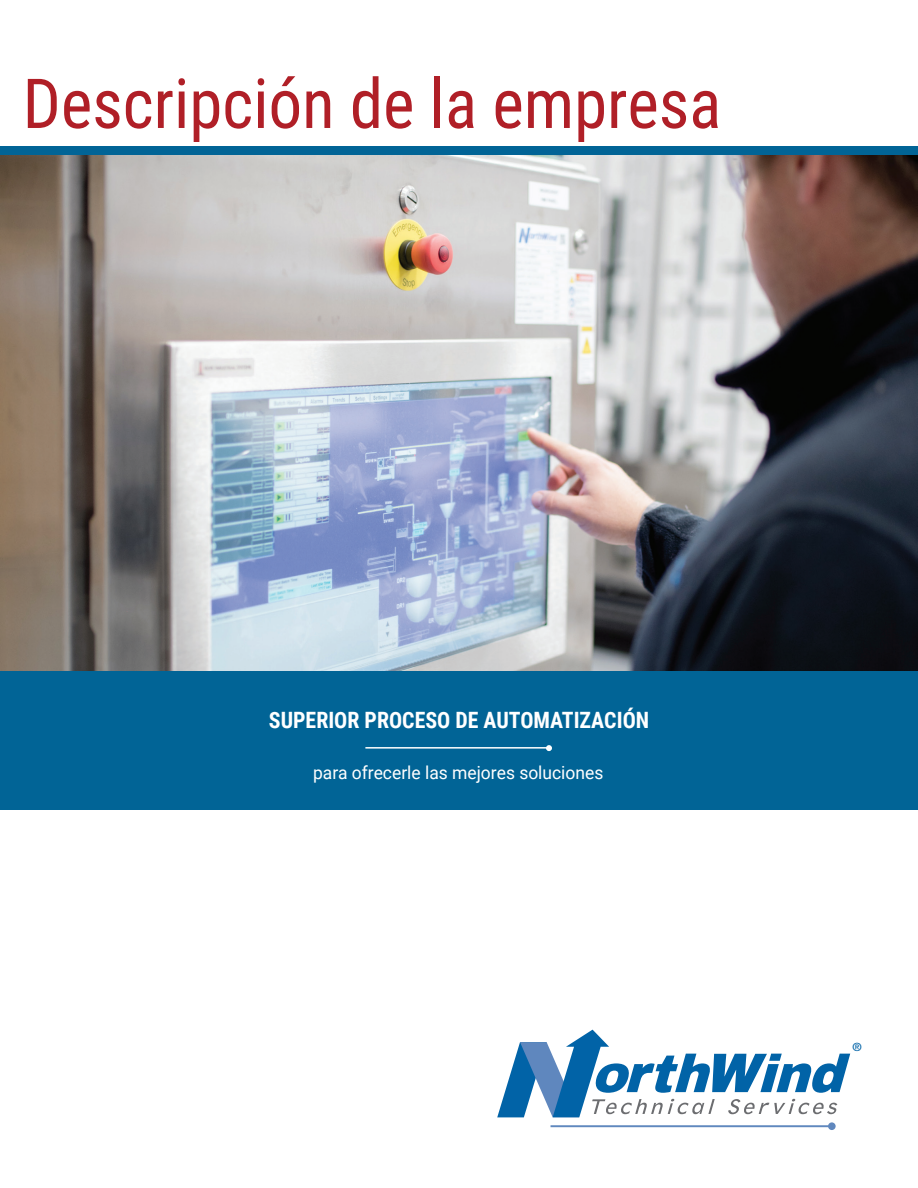
<style>
.page{position:relative;width:918px;height:1188px;background:#fff}
.page>*{position:absolute;margin:0;border:0;box-sizing:border-box;transform-origin:0 0}
.t1{font:69px "Roboto Condensed";color:#b01f27}
.t2{font:700 22.5px "Roboto Condensed";color:#fff}
.t3{font:18px "Roboto";color:#fff}
.t4{font:11.7px "Spartan LT Std Book Class";color:#0163a7}
</style>
<div class="page">
<div style="left:0;top:146px;width:918px;height:30px;background:#016496"></div>
<img style="left:0;top:156px;width:918px;height:526px">
<div style="left:0;top:671px;width:917px;height:138px;background:#016496"></div>
<svg style="left:497px;top:1030px;width:353px;height:100px"></svg>
<hr style="left:365px;top:747px;width:184px;height:2px;background:#fff">
<svg style="left:546px;top:745px;width:6px;height:6px"></svg>
<h1 class="t1" style="left:23px;top:55px;width:700px">Descripción de la empresa</h1>
<p class="t2" style="left:269px;top:704px;width:382px">SUPERIOR PROCESO DE AUTOMATIZACIÓN</p>
<p class="t3" style="left:313px;top:760px;width:292px">para ofrecerle las mejores soluciones</p>
<p class="t4" style="left:853px;top:1040px;width:11px">®</p>
</div>
